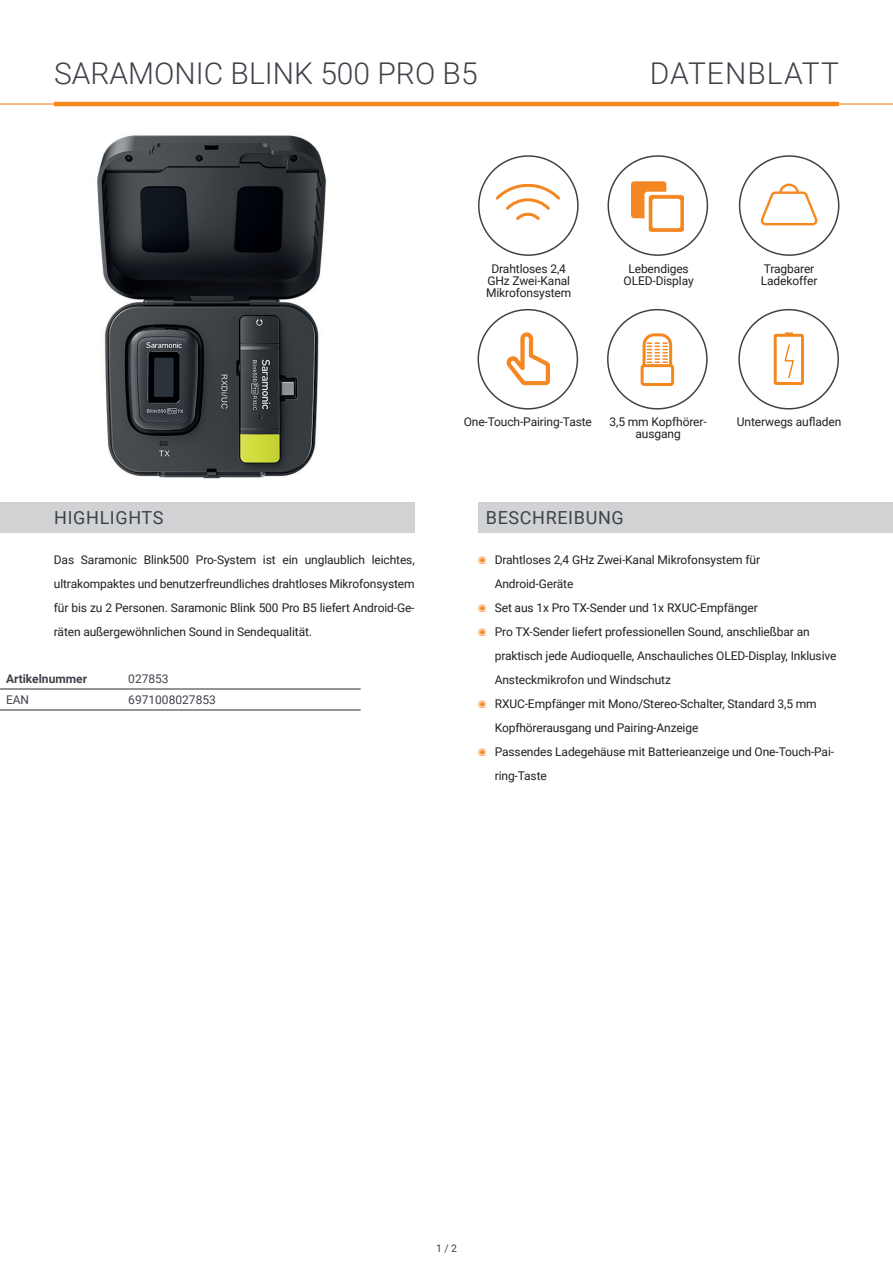
<style>
.page{position:relative;width:893px;height:1263px;background:#fff}
.page>*{position:absolute;margin:0;border:0;box-sizing:border-box;transform-origin:0 0}
.t1{font:300 30px "Roboto";color:#40424b}
.t2{font:300 30px "Roboto";letter-spacing:.035em;color:#40424b}
.t3{font:18px "Roboto";letter-spacing:.035em;color:#40424b}
.t4{font:12px/12px "Roboto";letter-spacing:-.01em;color:#231f20;text-align:center}
.t5{font:12px "Roboto";color:#40424b}
.t6{font:700 12px "Roboto";color:#40424b}
.t7{font:10.5px "Roboto";color:#40424b}
.s1{color:#f5871f}
</style>
<div class="page">
<hr style="left:0;top:103px;width:893px;height:2px;background:#f5871f">
<hr style="left:54px;top:102px;width:785px;height:4px;background:#f5871f">
<div style="left:478px;top:502px;width:415px;height:30px;background:#d1d2d4"></div>
<div style="left:0;top:502px;width:415px;height:30px;background:#d1d2d4"></div>
<hr style="left:0;top:688px;width:122px;height:1px;background:#40424b">
<hr style="left:122px;top:688px;width:239px;height:1px;background:#40424b">
<hr style="left:0;top:709px;width:122px;height:1px;background:#40424b">
<hr style="left:122px;top:709px;width:239px;height:1px;background:#40424b">
<div style="left:739px;top:155px;width:100px;height:101px;border:2px solid #40424b;border-radius:50%"></div>
<div style="left:478px;top:155px;width:101px;height:101px;border:2px solid #40424b;border-radius:50%"></div>
<div style="left:607px;top:155px;width:101px;height:101px;border:2px solid #40424b;border-radius:50%"></div>
<div style="left:477px;top:309px;width:101px;height:101px;border:2px solid #40424b;border-radius:50%"></div>
<div style="left:607px;top:309px;width:101px;height:101px;border:2px solid #40424b;border-radius:50%"></div>
<svg style="left:760px;top:184px;width:58px;height:41px"></svg>
<div style="left:738px;top:309px;width:101px;height:101px;border:2px solid #40424b;border-radius:50%"></div>
<img style="left:631px;top:181px;width:53px;height:51px">
<svg style="left:496px;top:184px;width:64px;height:36px"></svg>
<svg style="left:506px;top:332px;width:44px;height:53px"></svg>
<div style="left:643px;top:333px;width:29px;height:47px;border:3px solid #f5871f;border-radius:10px"></div>
<div style="left:642px;top:366px;width:31px;height:18px;background:#fff;border-radius:2px"></div>
<div style="left:641px;top:364px;width:33px;height:22px;border:3px solid #f5871f;border-radius:2px"></div>
<svg style="left:647px;top:342px;width:20px;height:21px"></svg>
<svg style="left:784px;top:344px;width:10px;height:35px"></svg>
<div style="left:774px;top:334px;width:30px;height:51px;border:3px solid #f5871f"></div>
<svg style="left:785px;top:332px;width:8px;height:3px"></svg>
<img style="left:97px;top:135px;width:230px;height:344px">
<h1 class="t1" style="left:54px;top:53px;width:425px">SARAMONIC BLINK 500 PRO B5</h1>
<h1 class="t2" style="left:650px;top:53px;width:191px">DATENBLATT</h1>
<p class="t4" style="left:486px;top:262px;width:87px">Drahtloses 2,4<br>GHz Zwei-Kanal<br>Mikrofonsystem</p>
<p class="t4" style="left:624px;top:262px;width:72px">Lebendiges<br>OLED-Display</p>
<p class="t4" style="left:761px;top:262px;width:58px;text-align:left">Tragbarer<br>Ladekoffer</p>
<p class="t4" style="left:464px;top:416px;width:130px">One-Touch-Pairing-Taste</p>
<p class="t4" style="left:610px;top:416px;width:99px">3,5 mm Kopfhörer-</p>
<p class="t4" style="left:737px;top:415px;width:106px">Unterwegs aufladen</p>
<p class="t4" style="left:635px;top:428px;width:47px">ausgang</p>
<h2 class="t3" style="left:54px;top:505px;width:111px">HIGHLIGHTS</h2>
<h2 class="t3" style="left:486px;top:505px;width:139px">BESCHREIBUNG</h2>
<p class="t4" style="left:478px;top:553px;width:284px"><span class="s1">◉</span> Drahtloses 2,4 GHz Zwei-Kanal Mikrofonsystem für</p>
<p class="t4" style="left:495px;top:577px;width:80px">Android-Geräte</p>
<p class="t4" style="left:478px;top:601px;width:282px"><span class="s1">◉</span> Set aus 1x Pro TX-Sender und 1x RXUC-Empfänger</p>
<p class="t4" style="left:478px;top:625px;width:333px"><span class="s1">◉</span> Pro TX-Sender liefert professionellen Sound, anschließbar an</p>
<p class="t4" style="left:495px;top:649px;width:343px">praktisch jede Audioquelle, Anschauliches OLED-Display, Inklusive</p>
<p class="t4" style="left:495px;top:673px;width:178px">Ansteckmikrofon und Windschutz</p>
<p class="t4" style="left:478px;top:697px;width:341px"><span class="s1">◉</span> RXUC-Empfänger mit Mono/Stereo-Schalter, Standard 3,5 mm</p>
<p class="t4" style="left:495px;top:721px;width:205px">Kopfhörerausgang und Pairing-Anzeige</p>
<p class="t4" style="left:478px;top:745px;width:358px"><span class="s1">◉</span> Passendes Ladegehäuse mit Batterieanzeige und One-Touch-Pai-</p>
<p class="t4" style="left:495px;top:769px;width:54px">ring-Taste</p>
<p class="t4" style="left:54px;top:547px;width:362px;line-height:24px;text-align:justify">Das Saramonic Blink500 Pro-System ist ein unglaublich leichtes, ultrakompaktes und benutzerfreundliches drahtloses Mikrofonsystem für bis zu 2 Personen. Saramonic Blink 500 Pro B5 liefert Android-Ge&shy;räten außergewöhnlichen Sound in Sendequalität.</p>
<p class="t6" style="left:6px;top:670px;width:83px">Artikelnummer</p>
<p class="t5" style="left:128px;top:670px;width:42px">027853</p>
<p class="t5" style="left:6px;top:691px;width:25px">EAN</p>
<p class="t5" style="left:128px;top:691px;width:89px">6971008027853</p>
<p class="t7" style="left:436px;top:1241px;width:22px">1 / 2</p>
</div>
